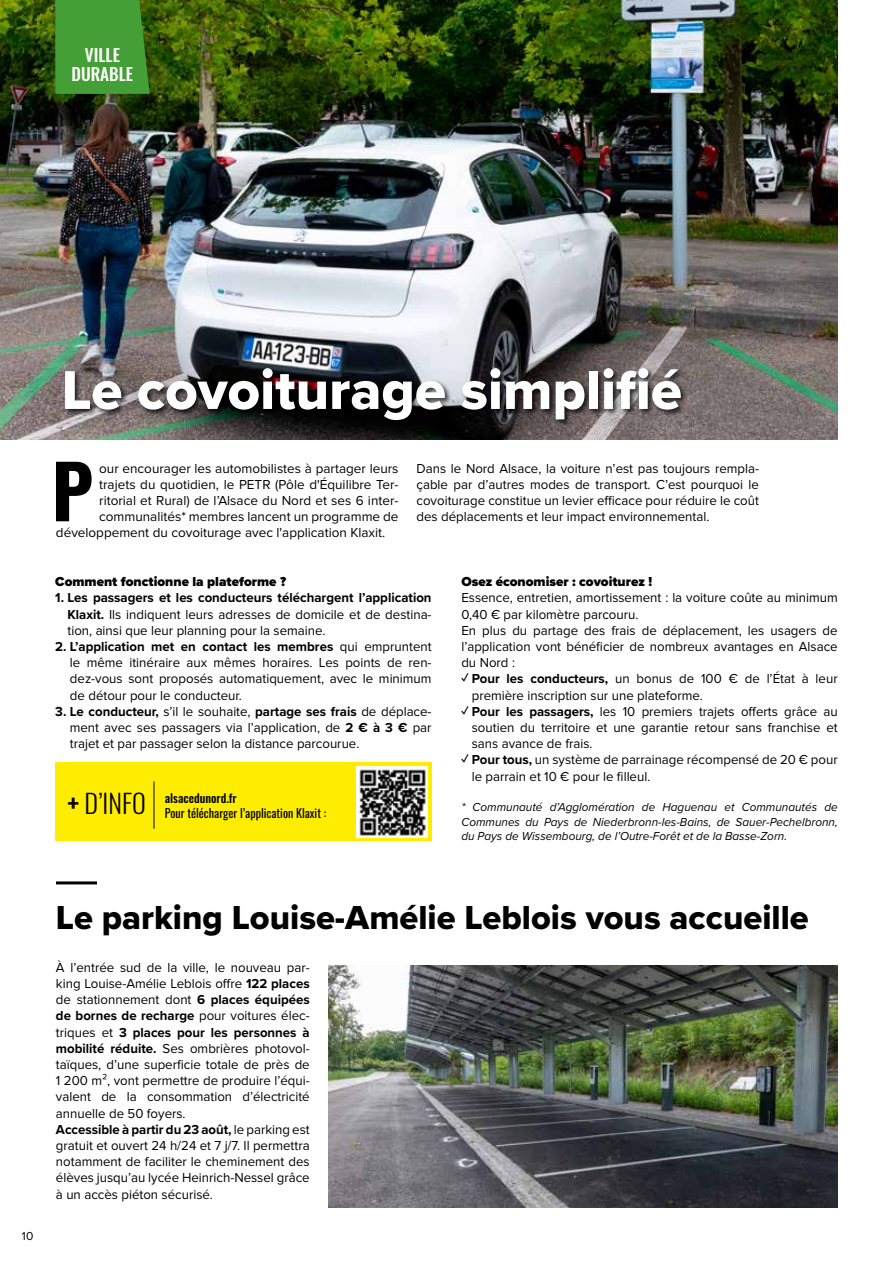
<style>
.page{position:relative;width:893px;height:1263px;background:#fff}
.page>*{position:absolute;margin:0;border:0;box-sizing:border-box;transform-origin:0 0}
.t1{font:700 73.5px "Oswald";color:#000}
.t2{font:56.7px "Proxima Nova Extrabld";color:#fff}
.t3{font:34.5px "Proxima Nova Extrabld";color:#000}
.t4{font:300 26.1px "Oswald";color:#000}
.t5{font:500 17.25px/19px "Oswald";color:#fff;text-align:center}
.t6{font:13.5px/16.2px "Proxima Nova";color:#000;text-align:justify}
.t7{font:900 13.5px "Proxima Nova";color:#000}
.t8{font:italic 12px/14.4px "Proxima Nova";color:#000;text-align:justify}
.t9{font:12px "Oswald";color:#000}
.t10{font:500 12px "Oswald";color:#000}
.t11{font:12px "Proxima Nova";color:#000}
.s1{font-weight:700}
</style>
<div class="page">
<img style="left:0;top:0;width:838px;height:440px">
<hr style="left:56px;top:881px;width:41px;height:3px;background:#000">
<svg style="left:55px;top:0;width:95px;height:94px"></svg>
<div style="left:64px;top:367px;width:625px;height:60px;background:#000;opacity:.75"></div>
<div style="left:55px;top:763px;width:377px;height:78px;background:#ffed00"></div>
<hr style="left:154px;top:781px;width:1px;height:48px;background:#000">
<img style="left:356px;top:767px;width:71px;height:70px">
<img style="left:329px;top:965px;width:509px;height:243px">
<p class="t5" style="left:72px;top:46px;width:63px">VILLE<br>DURABLE</p>
<h2 class="t2" style="left:62px;top:348px;width:622px">Le covoiturage simplifié</h2>
<h1 class="t1" style="left:52px;top:440px;width:43px">P</h1>
<p class="t6" style="left:99px;top:460px;width:301px">our encourager les automobilistes à partager leurs</p>
<p class="t6" style="left:99px;top:476px;width:301px">trajets du quotidien, le PETR (Pôle d'Équilibre Ter-</p>
<p class="t6" style="left:99px;top:493px;width:301px">ritorial et Rural) de l’Alsace du Nord et ses 6 inter-</p>
<p class="t6" style="left:99px;top:509px;width:301px">communalités* membres lancent un programme de</p>
<p class="t6" style="left:56px;top:525px;width:331px">développement du covoiturage avec l'application Klaxit.</p>
<p class="t6" style="left:416px;top:460px;width:344px">Dans le Nord Alsace, la voiture n’est pas toujours rempla&shy;çable par d’autres modes de transport. C’est pourquoi le covoiturage constitue un levier efficace pour réduire le coût des déplacements et leur impact environnemental.</p>
<p class="t7" style="left:55px;top:571px;width:232px">Comment fonctionne la plateforme ?</p>
<p class="t6" style="left:67px;top:590px;width:366px;text-indent:-12px"><span class="s1">1. Les passagers et les conducteurs téléchargent l’application Klaxit.</span> Ils indiquent leurs adresses de domicile et de destina&shy;tion, ainsi que leur planning pour la semaine.</p>
<p class="t6" style="left:70px;top:638px;width:363px;text-indent:-15px"><span class="s1">2. L’application met en contact les membres</span> qui empruntent le même itinéraire aux mêmes horaires. Les points de ren&shy;dez-vous sont proposés automatiquement, avec le minimum de détour pour le conducteur.</p>
<p class="t6" style="left:70px;top:703px;width:363px;text-indent:-15px"><span class="s1">3. Le conducteur,</span> s’il le souhaite, <span class="s1">partage ses frais</span> de déplace&shy;ment avec ses passagers via l’application, de <span class="s1">2 € à 3 €</span> par trajet et par passager selon la distance parcourue.</p>
<h3 class="t4" style="left:68px;top:786px;width:80px"><span class="s1">+</span> D’INFO</h3>
<p class="t10" style="left:165px;top:790px;width:73px">alsacedunord.fr</p>
<p class="t9" style="left:165px;top:802px;width:163px">Pour télécharger l’application Klaxit :</p>
<p class="t7" style="left:461px;top:571px;width:192px">Osez économiser : covoiturez !</p>
<p class="t6" style="left:461px;top:590px;width:378px;text-align:left">Essence, entretien, amortissement : la voiture coûte au minimum 0,40 € par kilomètre parcouru.<br>En plus du partage des frais de déplacement, les usagers de l’application vont bénéficier de nombreux avantages en Alsace du Nord :</p>
<p class="t6" style="left:472px;top:671px;width:367px;text-indent:-10px"><span class="s1">✓ Pour les conducteurs,</span> un bonus de 100 € de l’État à leur première inscription sur une plateforme.</p>
<p class="t6" style="left:472px;top:703px;width:367px;text-indent:-10px"><span class="s1">✓ Pour les passagers,</span> les 10 premiers trajets offerts grâce au soutien du territoire et une garantie retour sans franchise et sans avance de frais.</p>
<p class="t6" style="left:472px;top:752px;width:367px;text-indent:-10px"><span class="s1">✓ Pour tous,</span> un système de parrainage récompensé de 20 € pour le parrain et 10 € pour le filleul.</p>
<p class="t8" style="left:461px;top:799px;width:378px">* Communauté d’Agglomération de Haguenau et Communautés de Communes du Pays de Niederbronn-les-Bains, de Sauer-Pechelbronn, du Pays de Wissembourg, de l’Outre-Forêt et de la Basse-Zorn.</p>
<p class="t11" style="left:22px;top:1229px;width:13px">10</p>
<h3 class="t3" style="left:56px;top:892px;width:754px">Le parking Louise-Amélie Leblois vous accueille</h3>
<p class="t6" style="left:56px;top:959px;width:255px;text-align:left">À l’entrée sud de la ville, le nouveau par&shy;king Louise-Amélie Leblois offre <span class="s1">122 places </span>de stationnement dont <span class="s1">6 places équipées de bornes de recharge</span> pour voitures élec&shy;triques et <span class="s1">3 places pour les personnes à mobilité réduite.</span> Ses ombrières photovol&shy;taïques, d’une superficie totale de près de 1 200 m², vont permettre de produire l’équi&shy;valent de la consommation d’électricité annuelle de 50 foyers.<br><span class="s1">Accessible à partir du 23 août,</span> le parking est gratuit et ouvert 24 h/24 et 7 j/7. Il permettra notamment de faciliter le cheminement des élèves jusqu’au lycée Heinrich-Nessel grâce à un accès piéton sécurisé.</p>
</div>
